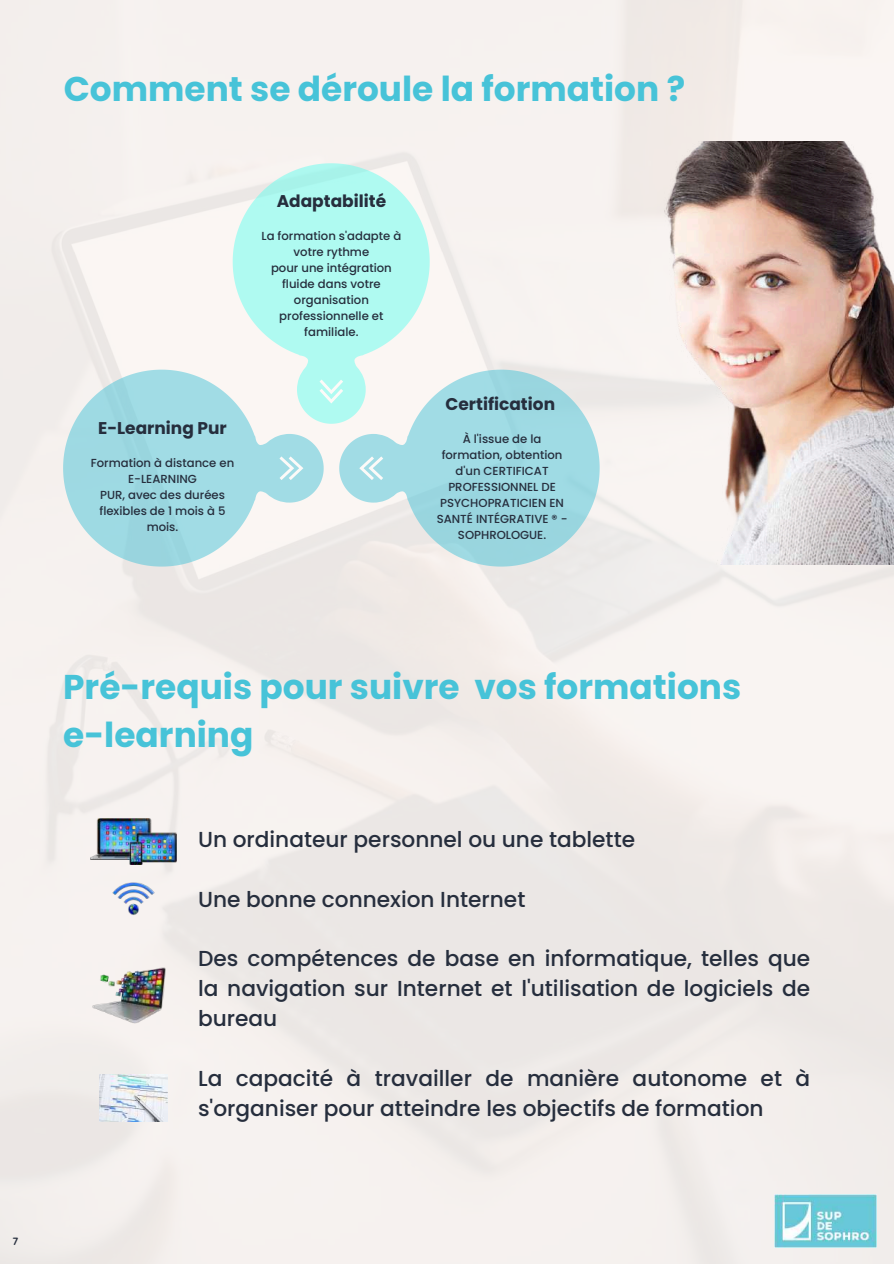
<style>
.page{position:relative;width:894px;height:1264px;background:#fff}
.page>*{position:absolute;margin:0;border:0;box-sizing:border-box;transform-origin:0 0}
.t1{font:700 34.35px/47.2px "Poppins";color:#47c3d8}
.t2{font:500 21.6px/29.8px "Poppins";color:#262e3d;text-align:justify}
.t3{font:700 16.95px "Poppins";color:#262e3d}
.t4{font:500 11.7px/15.9px "Poppins";color:#262e3d;text-align:center}
.t5{font:700 10.65px "Quicksand";color:#262e3d}
</style>
<div class="page">
<img style="left:0;top:0;width:893px;height:1263px">
<svg style="left:63px;top:369px;width:260px;height:197px;fill:#a1dce5"></svg>
<svg style="left:279px;top:456px;width:3px;height:24px"></svg>
<svg style="left:232px;top:163px;width:50px;height:261px"></svg>
<img style="left:90px;top:818px;width:86px;height:46px">
<img style="left:111px;top:880px;width:44px;height:37px">
<img style="left:89px;top:964px;width:80px;height:61px">
<img style="left:100px;top:1074px;width:67px;height:47px">
<img style="left:774px;top:1194px;width:102px;height:53px">
<img style="left:282px;top:141px;width:611px;height:423px">
<h1 class="t1" style="left:64px;top:65px;width:622px">Comment se déroule la formation ?</h1>
<h3 class="t3" style="left:276px;top:189px;width:111px">Adaptabilité</h3>
<p class="t4" style="left:261px;top:228px;width:141px">La formation s'adapte à votre rythme<br>pour une intégration fluide dans votre organisation professionnelle et familiale.</p>
<h3 class="t3" style="left:98px;top:416px;width:130px">E-Learning Pur</h3>
<p class="t4" style="left:91px;top:455px;width:145px">Formation à distance en<br>E-LEARNING<br>PUR, avec des durées flexibles de 1 mois à 5 mois.</p>
<h3 class="t3" style="left:445px;top:392px;width:111px">Certification</h3>
<p class="t4" style="left:436px;top:431px;width:132px">À l'issue de la formation, obtention d'un CERTIFICAT<br>PROFESSIONNEL DE<br>PSYCHOPRATICIEN EN<br>SANTÉ INTÉGRATIVE ® -<br>SOPHROLOGUE.</p>
<h1 class="t1" style="left:63px;top:663px;width:679px">Pré-requis pour suivre vos formations e-learning</h1>
<h2 class="t2" style="left:198px;top:824px;width:438px">Un ordinateur personnel ou une tablette</h2>
<h2 class="t2" style="left:198px;top:884px;width:329px">Une bonne connexion Internet</h2>
<h2 class="t2" style="left:198px;top:943px;width:613px">Des compétences de base en informatique, telles que la navigation sur Internet et l'utilisation de logiciels de bureau</h2>
<h2 class="t2" style="left:198px;top:1063px;width:613px">La capacité à travailler de manière autonome et à s'organiser pour atteindre les objectifs de formation</h2>
<p class="t5" style="left:13px;top:1234px;width:7px">7</p>
</div>
